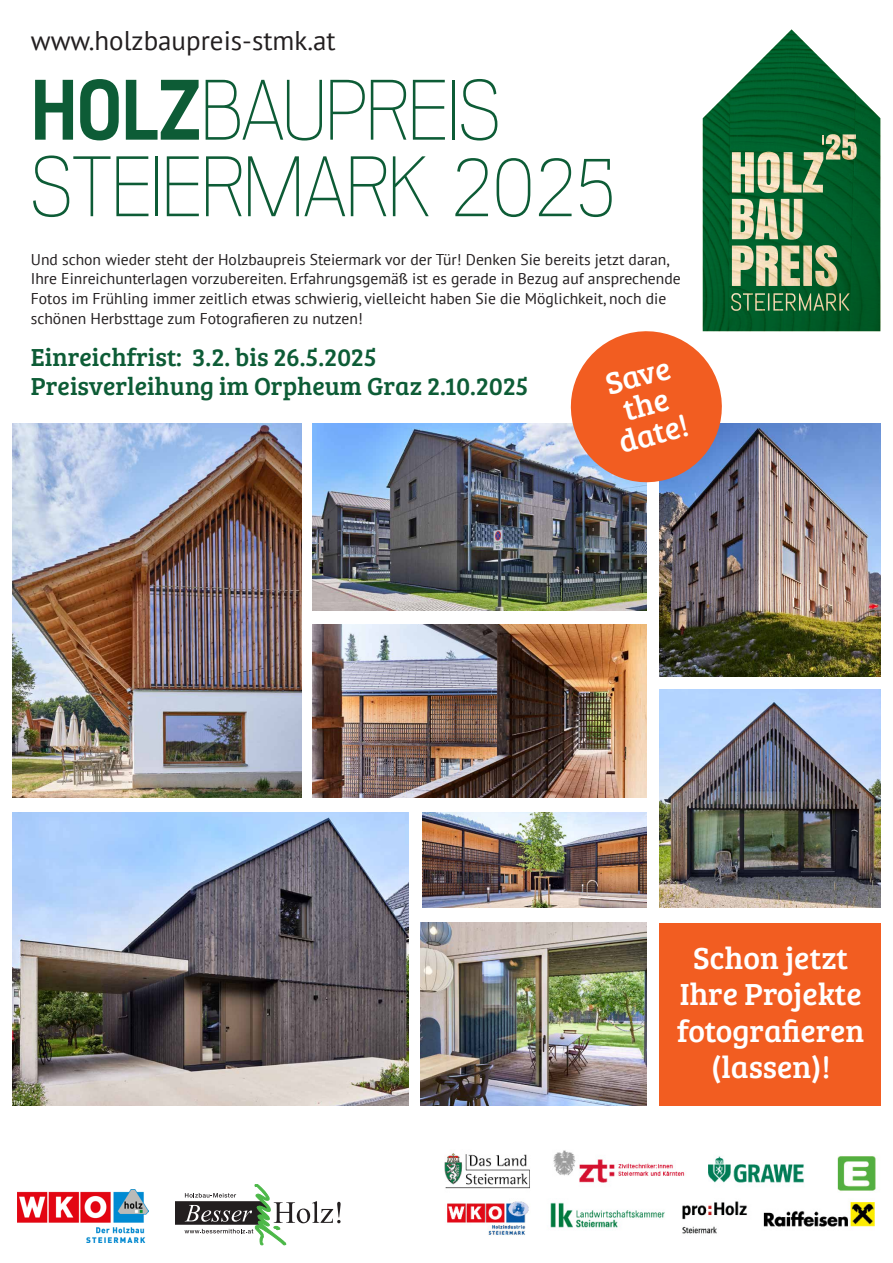
<style>
.page{position:relative;width:893px;height:1263px;background:#fff}
.page>*{position:absolute;margin:0;border:0;box-sizing:border-box;transform-origin:0 0}
.t1{font:85.5px/76.5px "Akazan Lt";color:#0d5c36}
.t2{font:31.5px/36px "Bree Serif";color:#fff;text-align:center}
.t3{font:27px "PT Sans";color:#231f20}
.t4{font:25.5px/28.5px "Bree Serif";color:#0d5c36}
.t5{font:15.6px/19.8px "PT Sans";color:#231f20}
.s1{font-family:"Akazan";font-weight:700}
</style>
<div class="page">
<img style="left:13px;top:423px;width:289px;height:374px">
<img style="left:659px;top:423px;width:221px;height:253px">
<img style="left:659px;top:690px;width:221px;height:218px">
<img style="left:313px;top:423px;width:333px;height:187px">
<img style="left:13px;top:812px;width:395px;height:294px">
<div style="left:659px;top:923px;width:221px;height:183px;background:#f25d21"></div>
<img style="left:422px;top:812px;width:224px;height:96px">
<img style="left:421px;top:923px;width:225px;height:183px">
<img style="left:313px;top:624px;width:333px;height:173px">
<svg style="left:563px;top:323px;width:167px;height:167px"></svg>
<img style="left:703px;top:29px;width:177px;height:302px">
<img style="left:444px;top:1150px;width:432px;height:85px">
<img style="left:17px;top:1190px;width:131px;height:53px">
<svg style="left:175px;top:1184px;width:166px;height:61px"></svg>
<h3 class="t3" style="left:31px;top:23px;width:306px">www.holzbaupreis-stmk.at</h3>
<h1 class="t1" style="left:31px;top:74px;width:587px"><span class="s1">HOLZ</span>BAUPREIS<br>STEIERMARK 2025</h1>
<p class="t5" style="left:31px;top:249px;width:651px">Und schon wieder steht der Holzbaupreis Steiermark vor der Tür! Denken Sie bereits jetzt daran, Ihre Einreichunterlagen vorzubereiten. Erfahrungsgemäß ist es gerade in Bezug auf ansprechende Fotos im Frühling immer zeitlich etwas schwierig, vielleicht haben Sie die Möglichkeit, noch die schönen Herbsttage zum Fotografieren zu nutzen!</p>
<h3 class="t4" style="left:31px;top:342px;width:499px">Einreichfrist: 3.2. bis 26.5.2025<br>Preisverleihung im Orpheum Graz 2.10.2025</h3>
<h2 class="t2" style="left:599px;top:369px;width:72px;line-height:30px;rotate:-15deg">Save the date!</h2>
<h2 class="t2" style="left:677px;top:939px;width:189px">Schon jetzt<br>Ihre Projekte fotografieren (lassen)!</h2>
</div>
